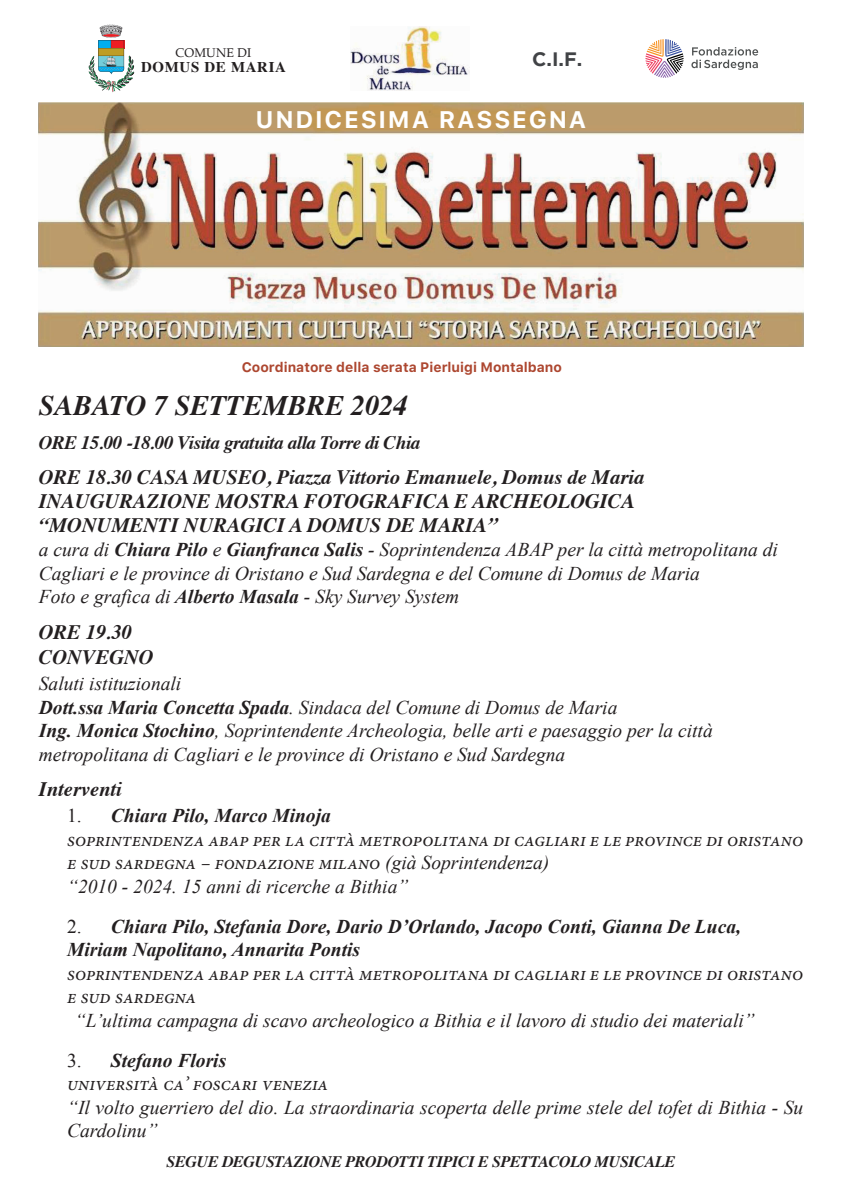
<style>
.page{position:relative;width:842px;height:1191px;background:#fff}
.page>*{position:absolute;margin:0;border:0;box-sizing:border-box;transform-origin:0 0}
.t1{font:italic 700 28.2px "Times";color:#231f20}
.t2{font:700 23.9px "Galvji";letter-spacing:.075em;color:#fff}
.t3{font:italic 700 20.5px/23.9px "Times";color:#231f20}
.t4{font:italic 19.5px/23.4px "Times New Roman";color:#231f20}
.t5{font:italic 19.5px/23.4px "Minion Pro";color:#231f20}
.t6{font:italic 700 19.5px/23.4px "Times New Roman";color:#231f20}
.t7{font:700 19.4px "Gotham";color:#414346}
.t8{font:italic 700 19px "Times";letter-spacing:-.02em;color:#231f20}
.t9{font:italic 700 16px "Times";letter-spacing:-.02em;color:#231f20}
.t10{font:700 14.9px "Times";letter-spacing:.05em;color:#231f20}
.t11{font:700 13.7px "Galvji";color:#ad4730}
.t12{font:12.4px "Palatino";letter-spacing:.01em;color:#231f20}
.s1{font-weight:700}
.s2{font-weight:400;font-style:normal}
.s3{font-family:"Times New Roman"}
</style>
<div class="page">
<img style="left:351px;top:27px;width:118px;height:63px">
<svg style="left:89px;top:25px;width:45px;height:67px"></svg>
<svg style="left:691px;top:47px;width:67px;height:23px"></svg>
<svg style="left:645px;top:39px;width:38px;height:39px"></svg>
<img style="left:39px;top:102px;width:764px;height:245px">
<p class="t12" style="left:176px;top:43px;width:77px">COMUNE DI</p>
<p class="t10" style="left:141px;top:53px;width:146px">DOMUS DE MARIA</p>
<p class="t7" style="left:532px;top:47px;width:52px">C.I.F.</p>
<p class="t2" style="left:255px;top:105px;width:332px">UNDICESIMA RASSEGNA</p>
<p class="t11" style="left:242px;top:359px;width:322px">Coordinatore della serata Pierluigi Montalbano</p>
<h1 class="t1" style="left:39px;top:379px;width:370px">SABATO 7 SETTEMBRE 2024</h1>
<p class="t8" style="left:39px;top:425px;width:383px">ORE 15.00 -18.00 Visita gratuita alla Torre di Chia</p>
<p class="t3" style="left:39px;top:463px;width:607px">ORE 18.30 CASA MUSEO, Piazza Vittorio Emanuele, Domus de Maria<br>INAUGURAZIONE MOSTRA FOTOGRAFICA E ARCHEOLOGICA “MONUMENTI NURAGICI A DOMUS DE MARIA”</p>
<p class="t4" style="left:39px;top:537px;width:740px">a cura di <span class="s1">Chiara Pilo</span> e <span class="s1">Gianfranca Salis</span> - Soprintendenza ABAP per la città metropolitana di<br>Cagliari e le province di Oristano e Sud Sardegna e del Comune di Domus de Maria<br>Foto e grafica di <span class="s1">Alberto Masala</span> - Sky Survey System</p>
<p class="t3" style="left:39px;top:618px;width:116px;line-height:24.6px">ORE 19.30<br>CONVEGNO</p>
<p class="t4" style="left:39px;top:671px;width:675px">Saluti istituzionali<br><span class="s1">Dott.ssa Maria Concetta Spada</span>. Sindaca del Comune di Domus de Maria<br><span class="s1">Ing. Monica Stochino</span>, Soprintendente Archeologia, belle arti e paesaggio per la città metropolitana di Cagliari e le province di Oristano e Sud Sardegna</p>
<p class="t3" style="left:39px;top:775px;width:85px">Interventi</p>
<p class="t6" style="left:67px;top:803px;width:265px"><span class="s2">1.</span> Chiara Pilo, Marco Minoja</p>
<p class="t5" style="left:67px;top:827px;width:737px">soprintendenza abap per la città metropolitana di cagliari e le province di oristano e sud sardegna – fondazione milano <span class="s3">(già Soprintendenza)</span></p>
<p class="t4" style="left:67px;top:874px;width:343px">“2010 - 2024. 15 anni di ricerche a Bithia”</p>
<p class="t6" style="left:67px;top:914px;width:675px"><span class="s2">2.</span> Chiara Pilo, Stefania Dore, Dario D’Orlando, Jacopo Conti, Gianna De Luca,<br>Miriam Napolitano, Annarita Pontis</p>
<p class="t5" style="left:67px;top:961px;width:737px">soprintendenza abap per la città metropolitana di cagliari e le province di oristano e sud sardegna</p>
<p class="t4" style="left:75px;top:1008px;width:681px">“L’ultima campagna di scavo archeologico a Bithia e il lavoro di studio dei materiali”</p>
<p class="t6" style="left:67px;top:1048px;width:161px"><span class="s2">3.</span> Stefano Floris</p>
<p class="t5" style="left:67px;top:1072px;width:263px">università ca’ foscari venezia</p>
<p class="t4" style="left:67px;top:1095px;width:737px">“Il volto guerriero del dio. La straordinaria scoperta delle prime stele del tofet di Bithia - Su<br>Cardolinu”</p>
<p class="t9" style="left:167px;top:1146px;width:510px">SEGUE DEGUSTAZIONE PRODOTTI TIPICI E SPETTACOLO MUSICALE</p>
</div>
